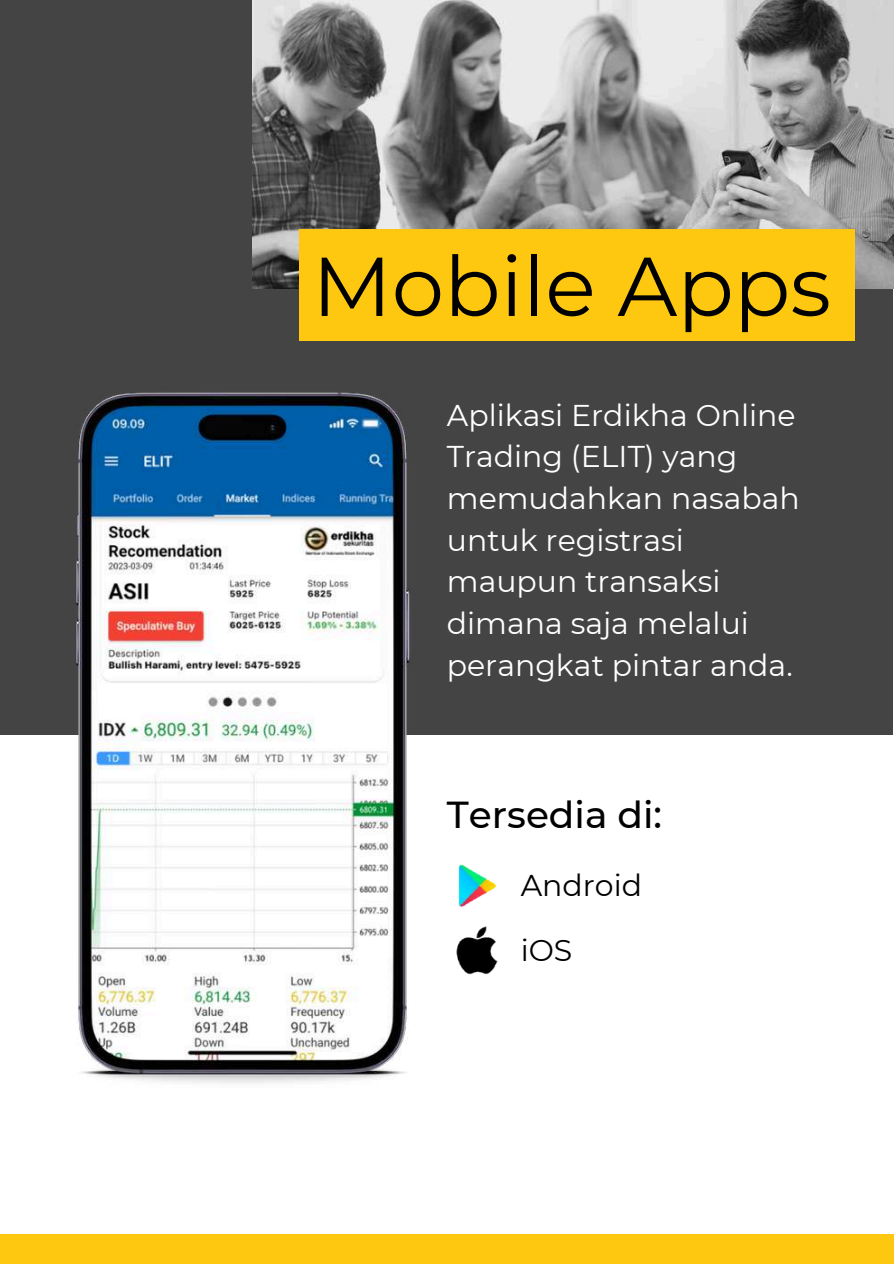
<style>
.page{position:relative;width:894px;height:1264px;background:#fff}
.page>*{position:absolute;margin:0;border:0;box-sizing:border-box;transform-origin:0 0}
.t1{font:83.25px "Montserrat";color:#000}
.t2{font:500 37.5px "Montserrat";color:#000}
.t3{font:30px/41.7px "Montserrat";color:#fff}
.t4{font:30px/64.5px "Montserrat";color:#000}
</style>
<div class="page">
<div style="left:0;top:0;width:892px;height:734px;background:#444445"></div>
<img style="left:252px;top:0;width:641px;height:288px">
<div style="left:299px;top:229px;width:555px;height:112px;background:#fec810"></div>
<img style="left:0;top:264px;width:892px;height:820px">
<div style="left:0;top:1234px;width:893px;height:29px;background:#fec810"></div>
<h1 class="t1" style="left:312px;top:235px;width:520px">Mobile Apps</h1>
<p class="t3" style="left:446px;top:394px;width:354px">Aplikasi Erdikha Online<br>Trading (ELIT) yang memudahkan nasabah untuk registrasi maupun transaksi dimana saja melalui perangkat pintar anda.</p>
<p class="t2" style="left:446px;top:791px;width:217px">Tersedia di:</p>
<p class="t4" style="left:520px;top:853px;width:123px">Android iOS</p>
</div>
